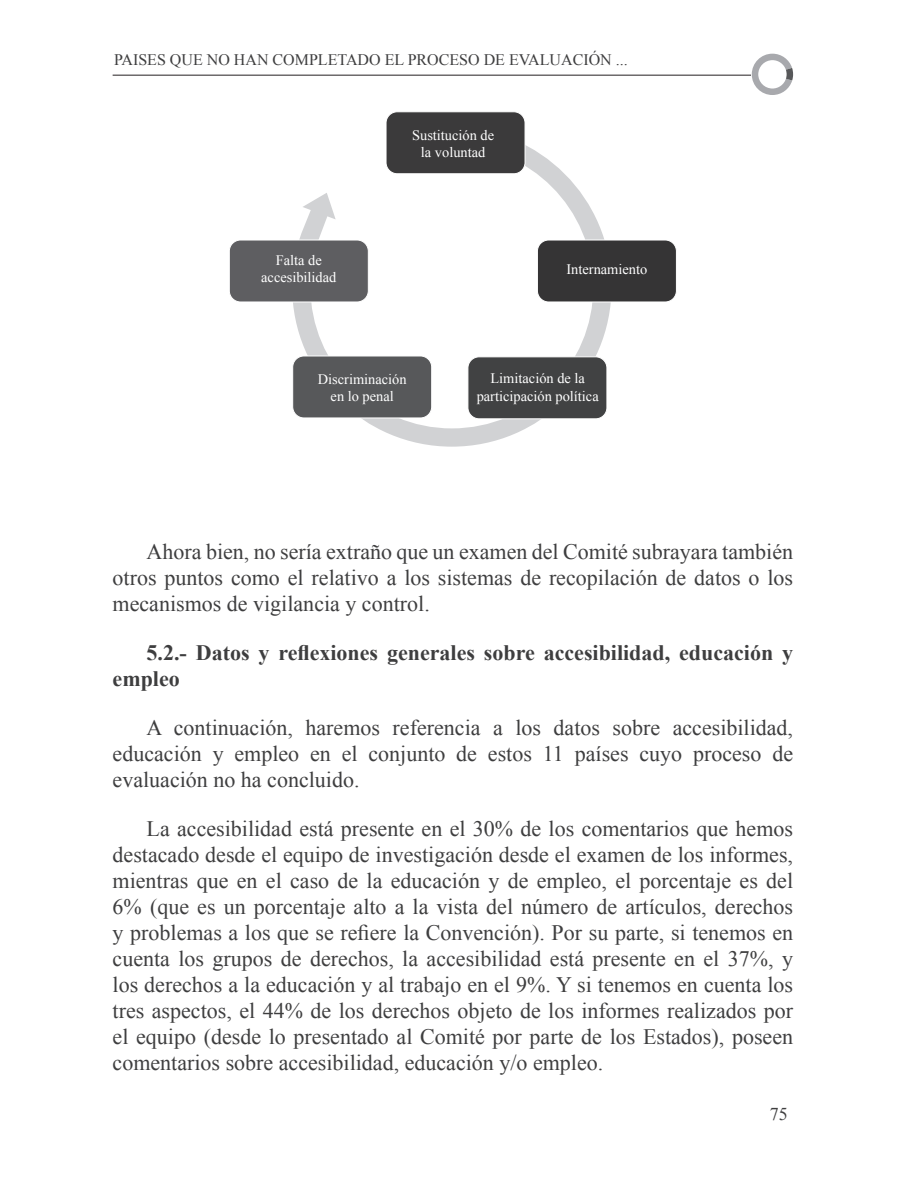
<style>
.page{position:relative;width:907px;height:1186px;background:#fff}
.page>*{position:absolute;margin:0;border:0;box-sizing:border-box;transform-origin:0 0}
.t1{font:22px/26px "Times New Roman";color:#3e3e3f;text-align:justify}
.t2{font:700 22px/26px "Times New Roman";color:#3e3e3f}
.t3{font:18px "Times New Roman";color:#3e3e3f}
.t4{font:16px "Times New Roman";color:#3e3e3f}
.t5{font:14.4px/17.2px "Times New Roman";color:#fff;text-align:center}
</style>
<div class="page">
<hr style="left:113px;top:75px;width:645px;height:1px;background:#231f20">
<svg style="left:752px;top:54px;width:41px;height:41px"></svg>
<svg style="left:293px;top:145px;width:318px;height:301px"></svg>
<div style="left:293px;top:356px;width:139px;height:62px;background:#57585a;border-radius:11px"></div>
<div style="left:292px;top:355px;width:140px;height:63px;border:1px solid #fff;border-radius:11px"></div>
<div style="left:229px;top:240px;width:139px;height:62px;background:#5e5e61;border-radius:11px"></div>
<div style="left:229px;top:239px;width:140px;height:63px;border:1px solid #fff;border-radius:11px"></div>
<div style="left:386px;top:112px;width:139px;height:62px;background:#3b3a3b;border-radius:11px"></div>
<div style="left:386px;top:111px;width:139px;height:63px;border:1px solid #fff;border-radius:11px"></div>
<div style="left:468px;top:357px;width:139px;height:61px;background:#414243;border-radius:11px"></div>
<div style="left:467px;top:356px;width:140px;height:63px;border:1px solid #fff;border-radius:11px"></div>
<div style="left:537px;top:240px;width:139px;height:62px;background:#353435;border-radius:11px"></div>
<div style="left:537px;top:239px;width:140px;height:63px;border:1px solid #fff;border-radius:11px"></div>
<p class="t4" style="left:114px;top:49px;width:515px">PAISES QUE NO HAN COMPLETADO EL PROCESO DE EVALUACIÓN ...</p>
<p class="t5" style="left:261px;top:251px;width:77px">Falta de accesibilidad</p>
<p class="t5" style="left:412px;top:126px;width:84px">Sustitución de la voluntad</p>
<p class="t5" style="left:566px;top:261px;width:82px">Internamiento</p>
<p class="t5" style="left:318px;top:370px;width:90px">Discriminación en lo penal</p>
<p class="t5" style="left:477px;top:369px;width:123px">Limitación de la participación política</p>
<p class="t1" style="left:113px;top:538px;width:682px;text-indent:34px">Ahora bien, no sería extraño que un examen del Comité subrayara también otros puntos como el relativo a los sistemas de recopilación de datos o los mecanismos de vigilancia y control.</p>
<p class="t2" style="left:113px;top:639px;width:682px;text-indent:34px">5.2.- Datos y reflexiones generales sobre accesibilidad, educación y empleo</p>
<p class="t1" style="left:113px;top:714px;width:682px;text-indent:34px">A continuación, haremos referencia a los datos sobre accesibilidad, educación y empleo en el conjunto de estos 11 países cuyo proceso de evaluación no ha concluido.</p>
<p class="t1" style="left:113px;top:814px;width:682px;text-indent:34px">La accesibilidad está presente en el 30% de los comentarios que hemos destacado desde el equipo de investigación desde el examen de los informes, mientras que en el caso de la educación y de empleo, el porcentaje es del 6% (que es un porcentaje alto a la vista del número de artículos, derechos y problemas a los que se refiere la Convención). Por su parte, si tenemos en cuenta los grupos de derechos, la accesibilidad está presente en el 37%, y los derechos a la educación y al trabajo en el 9%. Y si tenemos en cuenta los tres aspectos, el 44% de los derechos objeto de los informes realizados por el equipo (desde lo presentado al Comité por parte de los Estados), poseen comentarios sobre accesibilidad, educación y/o empleo.</p>
<p class="t3" style="left:770px;top:1101px;width:19px">75</p>
</div>
